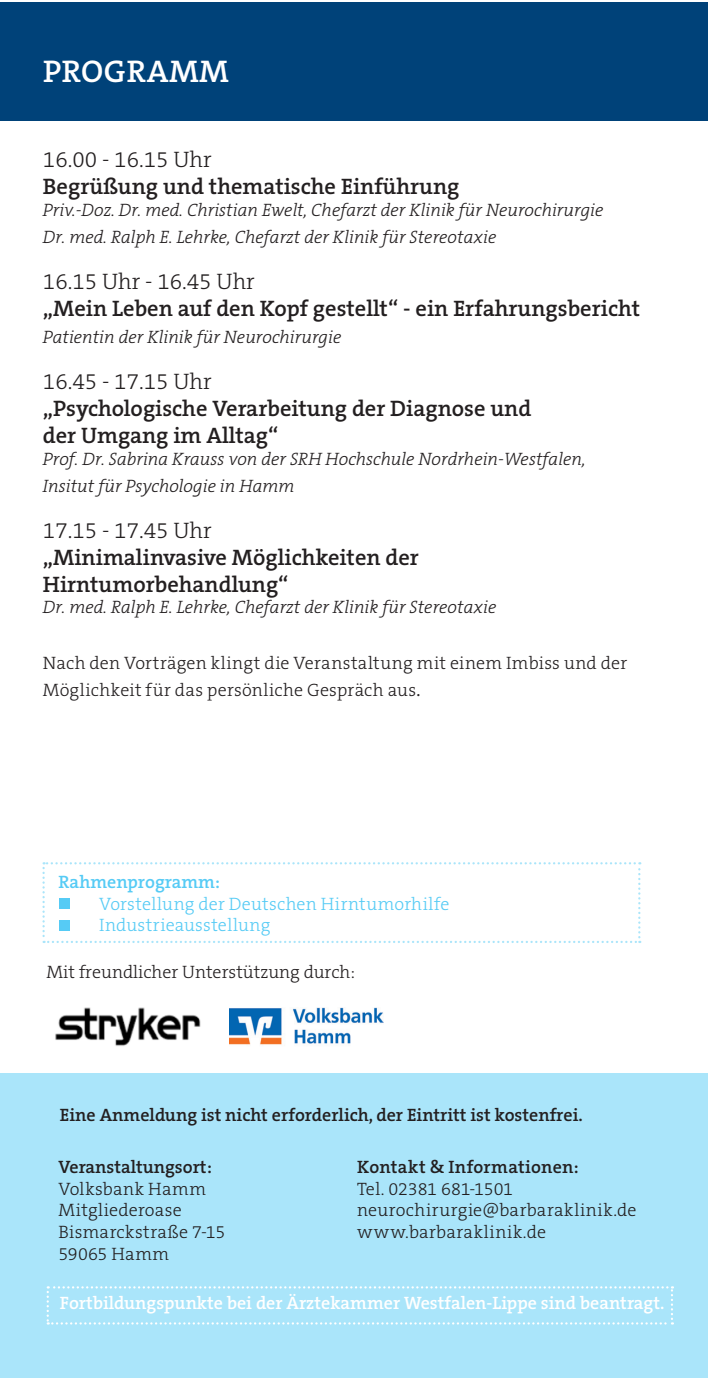
<style>
.page{position:relative;width:708px;height:1378px;background:#fff}
.page>*{position:absolute;margin:0;border:0;box-sizing:border-box;transform-origin:0 0}
.Headline__vertikal{font:600 31.5px "The Serif B W6";letter-spacing:.015em;color:#fff}
.t1{font:600 22.5px "The Serif B W6";color:#231f20}
.t2{font:300 22.5px "The Serif B W3";color:#231f20}
.t3{font:italic 300 18px "The Serif B W3";color:#231f20}
.Headline__vertikal-2{font:300 18px/27px "The Serif B W3";letter-spacing:.01em;color:#231f20}
.Headline__vertikal-3{font:600 18px "The Serif B W6";color:#231f20}
.Headline__vertikal-4{font:600 18px "The Serif B W6";color:#fff}
.t4{font:300 18px "The Serif B W3";letter-spacing:.015em;color:#56cbf5}
.Headline__vertikal-5{font:300 18px/21.6px "The Serif B W3";letter-spacing:.035em;color:#231f20}
.Headline__vertikal-6{font:300 18px "The Serif B W3";letter-spacing:-.01em;color:#231f20}
.Headline__vertikal-7{font:600 18px "The Serif B W6";color:#56cbf5}
.s1{font-size:22.5px}
</style>
<div class="page">
<div style="left:0;top:1073px;width:708px;height:305px;background:#aae5fa"></div>
<div style="left:0;top:2px;width:708px;height:119px;background:#004279"></div>
<svg style="left:42px;top:862px;width:598px;height:81px"></svg>
<div style="left:59px;top:898px;width:10px;height:10px;background:#56cbf5"></div>
<div style="left:59px;top:920px;width:10px;height:10px;background:#56cbf5"></div>
<svg style="left:47px;top:1286px;width:626px;height:38px"></svg>
<img style="left:55px;top:1007px;width:146px;height:39px">
<img style="left:230px;top:1007px;width:154px;height:38px">
<p class="Headline__vertikal" style="left:43px;top:51px;width:187px">PROGRAMM</p>
<p class="t2" style="left:43px;top:145px;width:170px">16.00 - 16.15 Uhr</p>
<p class="t1" style="left:43px;top:172px;width:418px">Begrüßung und thematische Einführung</p>
<p class="t3" style="left:43px;top:198px;width:562px">Priv.-Doz. Dr. med. Christian Ewelt, Chefarzt der Klinik für Neurochirurgie</p>
<p class="t3" style="left:43px;top:225px;width:455px">Dr. med. Ralph E. Lehrke, Chefarzt der Klinik für Stereotaxie</p>
<p class="t2" style="left:43px;top:267px;width:213px">16.15 Uhr - 16.45 Uhr</p>
<p class="t1" style="left:43px;top:293px;width:599px">„Mein Leben auf den Kopf gestellt“ - ein Erfahrungsbericht</p>
<p class="t3" style="left:43px;top:325px;width:300px">Patientin der Klinik für Neurochirurgie</p>
<p class="t2" style="left:43px;top:367px;width:170px">16.45 - 17.15 Uhr</p>
<p class="t1" style="left:43px;top:394px;width:490px">„Psychologische Verarbeitung der Diagnose und</p>
<p class="t1" style="left:43px;top:421px;width:237px">der Umgang im Alltag“</p>
<p class="t3" style="left:43px;top:447px;width:544px">Prof. Dr. Sabrina Krauss von der SRH Hochschule Nordrhein-Westfalen,</p>
<p class="t3" style="left:43px;top:474px;width:253px">Insitut für Psychologie in Hamm</p>
<p class="t2" style="left:43px;top:516px;width:170px">17.15 - 17.45 Uhr</p>
<p class="t1" style="left:43px;top:542px;width:377px">„Minimalinvasive Möglichkeiten der</p>
<p class="t1" style="left:43px;top:569px;width:247px">Hirntumorbehandlung“</p>
<p class="t3" style="left:43px;top:596px;width:455px">Dr. med. Ralph E. Lehrke, Chefarzt der Klinik für Stereotaxie</p>
<p class="Headline__vertikal-2" style="left:43px;top:650px;width:586px">Nach den Vorträgen klingt die Veranstaltung mit einem Imbiss und der<br>Möglichkeit für das persönliche Gespräch aus<span class="s1">.</span></p>
<p class="Headline__vertikal-7" style="left:59px;top:870px;width:163px">Rahmenprogramm:</p>
<p class="t4" style="left:59px;top:892px;width:393px">• Vorstellung der Deutschen Hirntumorhilfe</p>
<p class="t4" style="left:59px;top:913px;width:213px">• Industrieausstellung</p>
<p class="Headline__vertikal-2" style="left:47px;top:958px;width:310px">Mit freundlicher Unterstützung durch:</p>
<p class="Headline__vertikal-3" style="left:60px;top:1102px;width:524px">Eine Anmeldung ist nicht erforderlich, der Eintritt ist kostenfrei.</p>
<p class="Headline__vertikal-3" style="left:59px;top:1155px;width:155px">Veranstaltungsort:</p>
<p class="Headline__vertikal-2" style="left:59px;top:1175px;width:149px">Volksbank Hamm</p>
<p class="Headline__vertikal-2" style="left:59px;top:1197px;width:125px">Mitgliederoase</p>
<p class="Headline__vertikal-2" style="left:59px;top:1218px;width:168px">Bismarckstraße 7-15</p>
<p class="Headline__vertikal-2" style="left:59px;top:1240px;width:112px">59065 Hamm</p>
<p class="Headline__vertikal-3" style="left:357px;top:1155px;width:223px">Kontakt &amp; Informationen:</p>
<p class="Headline__vertikal-6" style="left:357px;top:1177px;width:157px">Tel. 02381 681-1501</p>
<p class="Headline__vertikal-5" style="left:357px;top:1199px;width:281px">neurochirurgie@barbaraklinik.de www.barbaraklinik.de</p>
<p class="Headline__vertikal-4" style="left:60px;top:1290px;width:606px">Fortbildungspunkte bei der Ärztekammer Westfalen-Lippe sind beantragt.</p>
</div>
